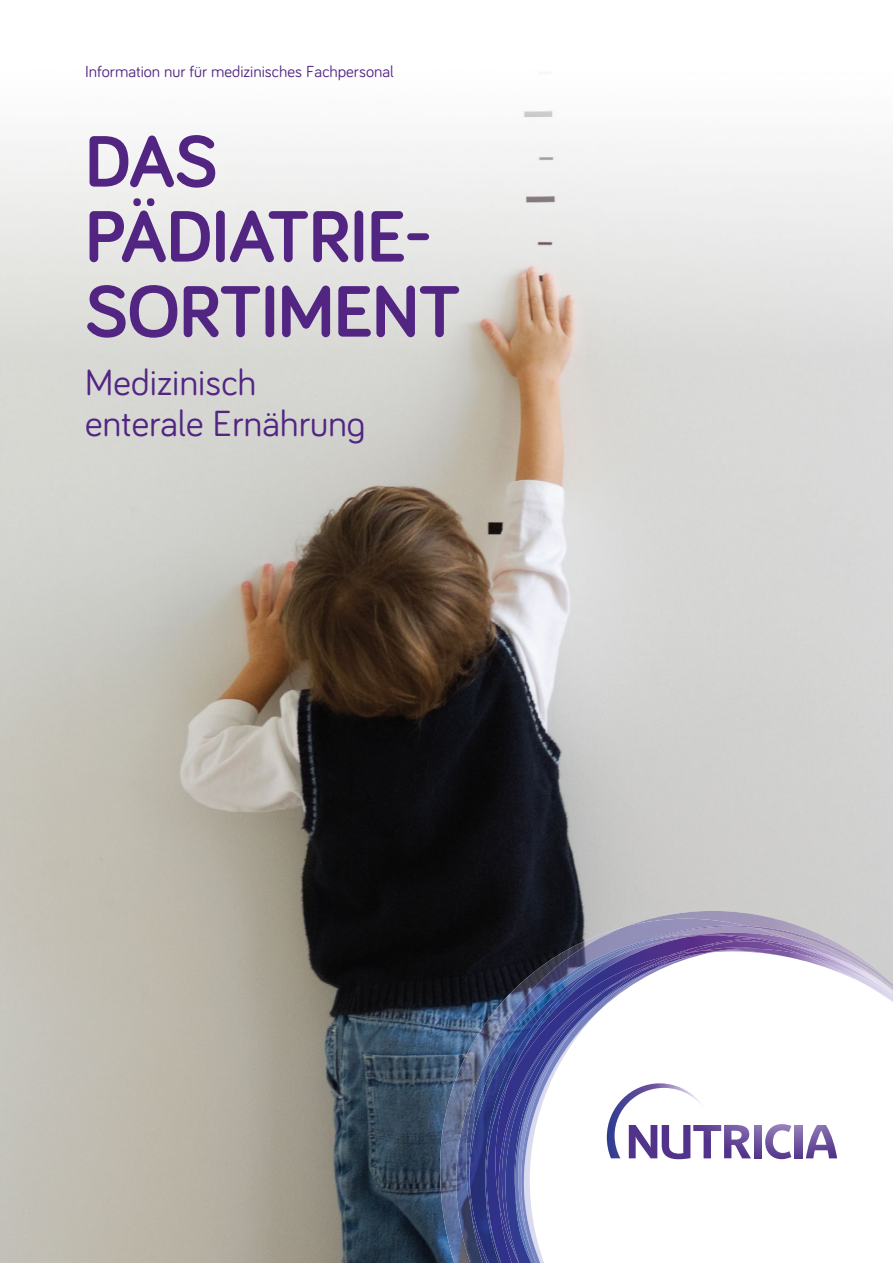
<style>
.page{position:relative;width:893px;height:1263px;background:#fff}
.page>*{position:absolute;margin:0;border:0;box-sizing:border-box;transform-origin:0 0}
.t1{font:700 75px/75px "Bariol";letter-spacing:-.01em;color:#522583}
.t2{font:37.5px/40.5px "Bariol";color:#522583}
.t3{font:16.5px "Bariol";color:#522583}
</style>
<div class="page">
<img style="left:158px;top:110px;width:735px;height:580px">
<img style="left:473px;top:690px;width:420px;height:238px">
<img style="left:157px;top:690px;width:316px;height:365px">
<img style="left:157px;top:1055px;width:283px;height:208px">
<img style="left:440px;top:926px;width:41px;height:337px">
<img style="left:456px;top:1074px;width:13px;height:189px">
<img style="left:753px;top:926px;width:35px;height:2px">
<img style="left:886px;top:997px;width:7px;height:4px">
<img style="left:650px;top:911px;width:62px;height:8px">
<img style="left:481px;top:919px;width:264px;height:21px">
<img style="left:466px;top:940px;width:43px;height:273px">
<img style="left:753px;top:928px;width:137px;height:11px">
<img style="left:648px;top:925px;width:105px;height:10px">
<img style="left:469px;top:967px;width:16px;height:211px">
<img style="left:469px;top:1178px;width:16px;height:85px">
<img style="left:485px;top:1183px;width:2px;height:80px">
<img style="left:485px;top:959px;width:10px;height:224px">
<img style="left:822px;top:939px;width:71px;height:4px">
<img style="left:708px;top:933px;width:114px;height:9px">
<img style="left:702px;top:934px;width:35px;height:1px">
<img style="left:838px;top:943px;width:55px;height:54px">
<img style="left:760px;top:942px;width:92px;height:30px">
<img style="left:495px;top:956px;width:14px;height:98px">
<img style="left:760px;top:936px;width:30px;height:9px">
<img style="left:509px;top:935px;width:251px;height:56px">
<img style="left:699px;top:939px;width:49px;height:8px">
<img style="left:718px;top:935px;width:57px;height:8px">
<svg style="left:745px;top:938px;width:19px;height:1px"></svg>
<img style="left:487px;top:1082px;width:15px;height:181px">
<img style="left:491px;top:1054px;width:11px;height:78px">
<img style="left:514px;top:953px;width:187px;height:207px">
<img style="left:599px;top:961px;width:70px;height:41px">
<img style="left:502px;top:993px;width:3px;height:270px">
<img style="left:505px;top:991px;width:99px;height:272px">
<img style="left:709px;top:1125px;width:12px;height:33px">
<img style="left:795px;top:1125px;width:7px;height:33px">
<img style="left:806px;top:1125px;width:31px;height:33px">
<img style="left:765px;top:1124px;width:26px;height:35px">
<img style="left:662px;top:1158px;width:28px;height:1px">
<img style="left:754px;top:1125px;width:7px;height:33px">
<img style="left:724px;top:1125px;width:27px;height:33px">
<img style="left:607px;top:1083px;width:102px;height:75px">
<p class="t3" style="left:85px;top:60px;width:310px">Information nur für medizinisches Fachpersonal</p>
<h1 class="t1" style="left:85px;top:121px;width:377px">DAS<br>PÄDIATRIE-<br>SORTIMENT</h1>
<h2 class="t2" style="left:85px;top:361px;width:282px">Medizinisch enterale Ernährung</h2>
</div>
